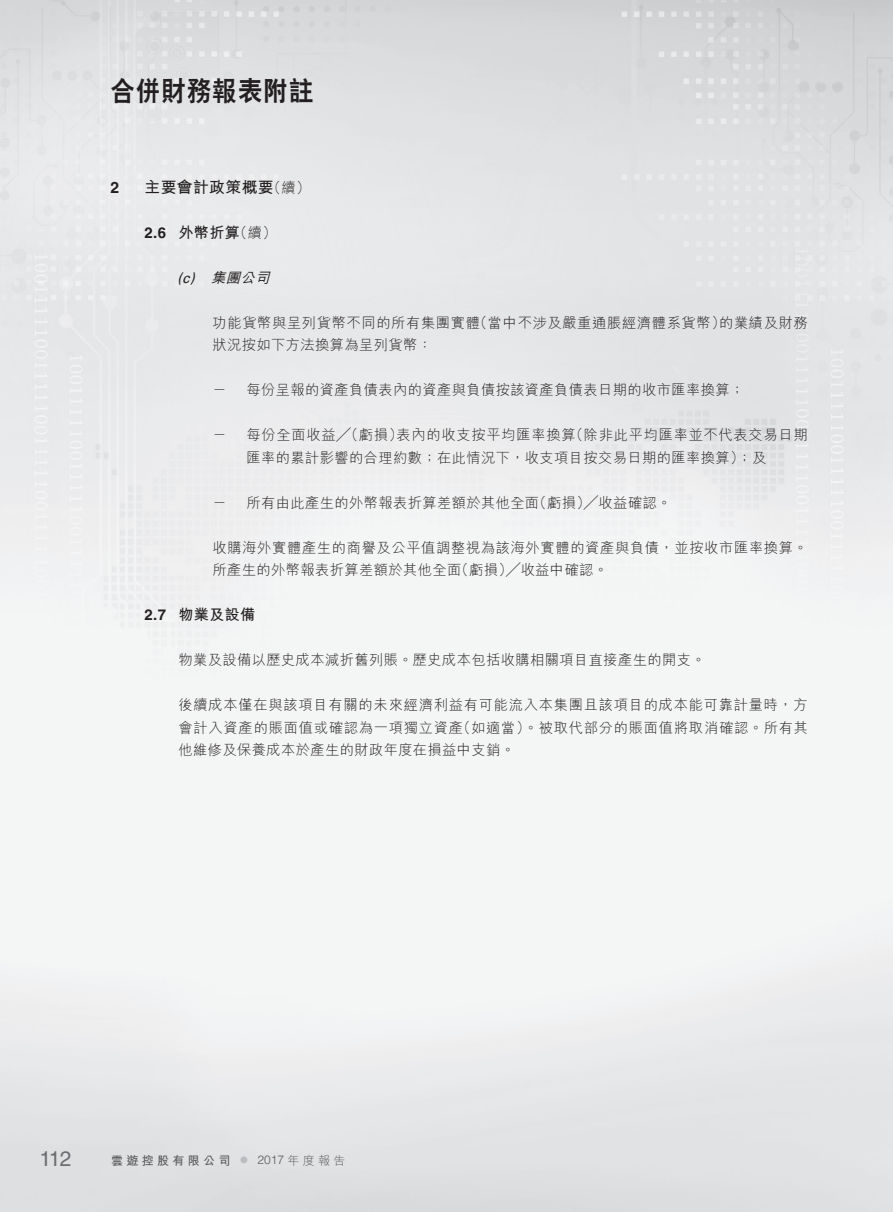
<style>
.page{position:relative;width:893px;height:1212px;background:#fff}
.page>*{position:absolute;margin:0;border:0;box-sizing:border-box;transform-origin:0 0}
.t1{font:27px "C Hei 2 HK Xbold E Ten B5 H";letter-spacing:.05em;color:#231f20;scale:.9 1}
.t2{font:21px "Helvetica LT Std";color:#6c6d70}
.t3{font:15.75px "M Hei HK Bold E Ten B5 H";letter-spacing:.03em;color:#231f20}
.t4{font:700 15.75px "Helvetica LT Std";color:#231f20}
.t5{font:15px "M Hei HK Bold E Ten B5 H";letter-spacing:.03em;color:#231f20}
.t6{font:14.25px/22.5px "M Hei HK Light E Ten B5 H";letter-spacing:.03em;color:#231f20}
.t7{font:14.25px/22.5px "M Hei HK Light E Ten B5 H";letter-spacing:.05em;color:#231f20}
.t8{font:italic 14.25px "M Hei HK Medium E Ten B5 H";color:#231f20}
.t9{font:12px "M Hei HK Bold E Ten B5 H";letter-spacing:.28em;color:#57585a}
.t10{font:300 12px "Helvetica LT Std";color:#57585a}
.s1{font-family:"M Hei HK Light E Ten B5 H";font-size:14.25px}
.s2{font-family:"Helvetica LT Std";font-weight:700}
.s3{font-family:"Univers LT Std"}
.s4{font-family:"M Hei HK Light E Ten B5 H";font-weight:400}
</style>
<div class="page">
<div style="left:240px;top:1156px;width:7px;height:7px;background:#bcbdc0;border-radius:50%"></div>
<h1 class="t1" style="left:110px;top:80px;width:227px">合併財務報表附註</h1>
<p class="t4" style="left:110px;top:178px;width:10px">2</p>
<p class="t3" style="left:145px;top:181px;width:167px">主要會計政策概要<span class="s1">（續）</span></p>
<p class="t5" style="left:145px;top:226px;width:134px"><span class="s2">2.6</span> 外幣折算<span class="s1">（續）</span></p>
<p class="t8" style="left:177px;top:272px;width:97px"><span class="s3">(c)</span> 集團公司</p>
<p class="t6" style="left:213px;top:313px;width:597px">功能貨幣與呈列貨幣不同的所有集團實體（當中不涉及嚴重通脹經濟體系貨幣）的業績及財務狀況按如下方法換算為呈列貨幣：</p>
<p class="t6" style="left:213px;top:381px;width:16px">－</p>
<p class="t6" style="left:247px;top:381px;width:499px">每份呈報的資產負債表內的資產與負債按該資產負債表日期的收市匯率換算；</p>
<p class="t6" style="left:213px;top:426px;width:16px">－</p>
<p class="t7" style="left:247px;top:426px;width:563px">每份全面收益╱（虧損）表內的收支按平均匯率換算（除非此平均匯率並不代表交易日期匯率的累計影響的合理約數；在此情況下，收支項目按交易日期的匯率換算）；及</p>
<p class="t6" style="left:213px;top:493px;width:16px">－</p>
<p class="t6" style="left:247px;top:493px;width:426px">所有由此產生的外幣報表折算差額於其他全面（虧損）╱收益確認。</p>
<p class="t6" style="left:213px;top:538px;width:597px">收購海外實體產生的商譽及公平值調整視為該海外實體的資產與負債，並按收市匯率換算。所產生的外幣報表折算差額於其他全面（虧損）╱收益中確認。</p>
<p class="t5" style="left:145px;top:609px;width:112px"><span class="s2">2.7</span> 物業及設備</p>
<p class="t6" style="left:179px;top:651px;width:528px">物業及設備以歷史成本減折舊列賬。歷史成本包括收購相關項目直接產生的開支。</p>
<p class="t6" style="left:179px;top:696px;width:631px;text-align:justify">後續成本僅在與該項目有關的未來經濟利益有可能流入本集團且該項目的成本能可靠計量時，方會計入資產的賬面值或確認為一項獨立資產（如適當）。被取代部分的賬面值將取消確認。所有其他維修及保養成本於產生的財政年度在損益中支銷。</p>
<h2 class="t2" style="left:40px;top:1151px;width:33px">112</h2>
<p class="t9" style="left:111px;top:1156px;width:121px">雲 遊控股有限公司</p>
<p class="t10" style="left:257px;top:1153px;width:90px">2017<span class="s4">年度報告</span></p>
</div>
